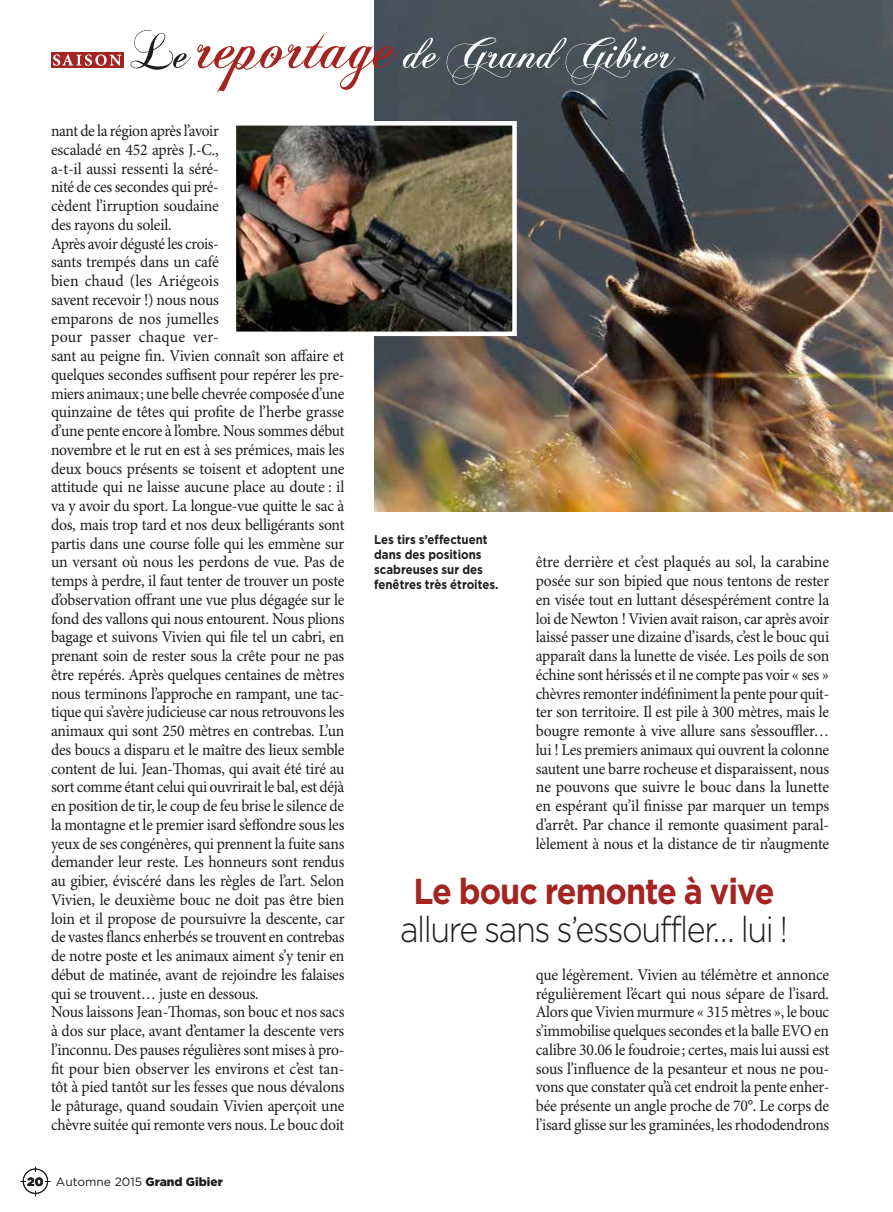
<style>
.page{position:relative;width:893px;height:1212px;background:#fff}
.page>*{position:absolute;margin:0;border:0;box-sizing:border-box;transform-origin:0 0}
.t1{font:300 36px "Gotham";letter-spacing:-.045em;color:#1d1d1b;scale:.9 1}
.t2{font:700 36px "Gotham";letter-spacing:-.03em;color:#a42422;scale:.9 1}
.t3{font:16.5px/18.8px "Minion Pro";letter-spacing:-.015em;color:#1d1d1b;scale:.94 1}
.t4{font:16.5px/18.8px "Minion Pro";letter-spacing:-.015em;color:#1d1d1b;text-align:justify;scale:.95 1}
.t5{font:700 12.75px/15px "Gotham";color:#1d1d1b;scale:.9 1}
.t6{font:900 12px "Gotham";color:#1d1d1b}
.s1{font-weight:400}
</style>
<div class="page">
<img style="left:374px;top:0;width:519px;height:511px">
<img style="left:237px;top:126px;width:275px;height:205px">
<div style="left:232px;top:121px;width:285px;height:215px;border:4px solid #fff"></div>
<div style="left:23px;top:1168px;width:25px;height:26px;border:1px solid #1d1d1b;border-radius:50%"></div>
<div style="left:51px;top:52px;width:72px;height:16px;background:#a42422"></div>
<svg style="left:53px;top:54px;width:68px;height:12px"></svg>
<svg style="left:197px;top:34px;width:478px;height:59px"></svg>
<svg style="left:130px;top:30px;width:61px;height:40px"></svg>
<p class="t3" style="left:51px;top:122px;width:314px">nant de la région après l’avoir<br>escaladé en 452 après J.-C.,<br>a-t-il aussi ressenti la séré-<br>nité de ces secondes qui pré-<br>cèdent l’irruption soudaine<br>des rayons du soleil.<br>Après avoir dégusté les crois-<br>sants trempés dans un café<br>bien chaud (les Ariégeois<br>savent recevoir !) nous nous<br>emparons de nos jumelles<br>pour passer chaque ver-<br>sant au peigne fin. Vivien connaît son affaire et quelques secondes suffisent pour repérer les pre&shy;miers animaux; une belle chevrée composée d’une quinzaine de têtes qui profite de l’herbe grasse d’une pente encore à l’ombre. Nous sommes début novembre et le rut en est à ses prémices, mais les deux boucs présents se toisent et adoptent une attitude qui ne laisse aucune place au doute : il va y avoir du sport. La longue-vue quitte le sac à dos, mais trop tard et nos deux belligérants sont partis dans une course folle qui les emmène sur un versant où nous les perdons de vue. Pas de temps à perdre, il faut tenter de trouver un poste d’observation offrant une vue plus dégagée sur le fond des vallons qui nous entourent. Nous plions bagage et suivons Vivien qui file tel un cabri, en prenant soin de rester sous la crête pour ne pas être repérés. Après quelques centaines de mètres nous terminons l’approche en rampant, une tac&shy;tique qui s’avère judicieuse car nous retrouvons les animaux qui sont 250 mètres en contrebas. L’un des boucs a disparu et le maître des lieux semble content de lui. Jean-Thomas, qui avait été tiré au sort comme étant celui qui ouvrirait le bal, est déjà en position de tir, le coup de feu brise le silence de la montagne et le premier isard s’effondre sous les yeux de ses congénères, qui prennent la fuite sans demander leur reste. Les honneurs sont rendus au gibier, éviscéré dans les règles de l’art. Selon Vivien, le deuxième bouc ne doit pas être bien loin et il propose de poursuivre la descente, car de vastes flancs enherbés se trouvent en contrebas de notre poste et les animaux aiment s’y tenir en début de matinée, avant de rejoindre les falaises qui se trouvent… juste en dessous.<br>Nous laissons Jean-Thomas, son bouc et nos sacs à dos sur place, avant d’entamer la descente vers l’inconnu. Des pauses régulières sont mises à pro&shy;fit pour bien observer les environs et c’est tan&shy;tôt à pied tantôt sur les fesses que nous dévalons le pâturage, quand soudain Vivien aperçoit une chèvre suitée qui remonte vers nous. Le bouc doit</p>
<p class="t6" style="left:27px;top:1173px;width:197px">20 <span class="s1">Automne 2015</span> Grand Gibier</p>
<p class="t5" style="left:374px;top:532px;width:140px">Les tirs s’effectuent dans des positions scabreuses sur des fenêtres très étroites.</p>
<p class="t4" style="left:536px;top:553px;width:310px">être derrière et c’est plaqués au sol, la carabine posée sur son bipied que nous tentons de rester en visée tout en luttant désespérément contre la loi de Newton ! Vivien avait raison, car après avoir laissé passer une dizaine d’isards, c’est le bouc qui apparaît dans la lunette de visée. Les poils de son échine sont hérissés et il ne compte pas voir « ses » chèvres remonter indéfiniment la pente pour quit&shy;ter son territoire. Il est pile à 300 mètres, mais le bougre remonte à vive allure sans s’essouffler… lui ! Les premiers animaux qui ouvrent la colonne sautent une barre rocheuse et disparaissent, nous ne pouvons que suivre le bouc dans la lunette en espérant qu’il finisse par marquer un temps d’arrêt. Par chance il remonte quasiment paral&shy;lèlement à nous et la distance de tir n’augmente</p>
<h1 class="t2" style="left:413px;top:867px;width:403px">Le bouc remonte à vive</h1>
<h1 class="t1" style="left:400px;top:906px;width:432px">allure sans s’essouffler… lui !</h1>
<p class="t4" style="left:536px;top:966px;width:310px">que légèrement. Vivien au télémètre et annonce régulièrement l’écart qui nous sépare de l’isard.<br>Alors que Vivien murmure « 315 mètres », le bouc s’immobilise quelques secondes et la balle EVO en calibre 30.06 le foudroie; certes, mais lui aussi est sous l’influence de la pesanteur et nous ne pou&shy;vons que constater qu’à cet endroit la pente enher&shy;bée présente un angle proche de 70°. Le corps de l’isard glisse sur les graminées, les rhododendrons</p>
</div>
